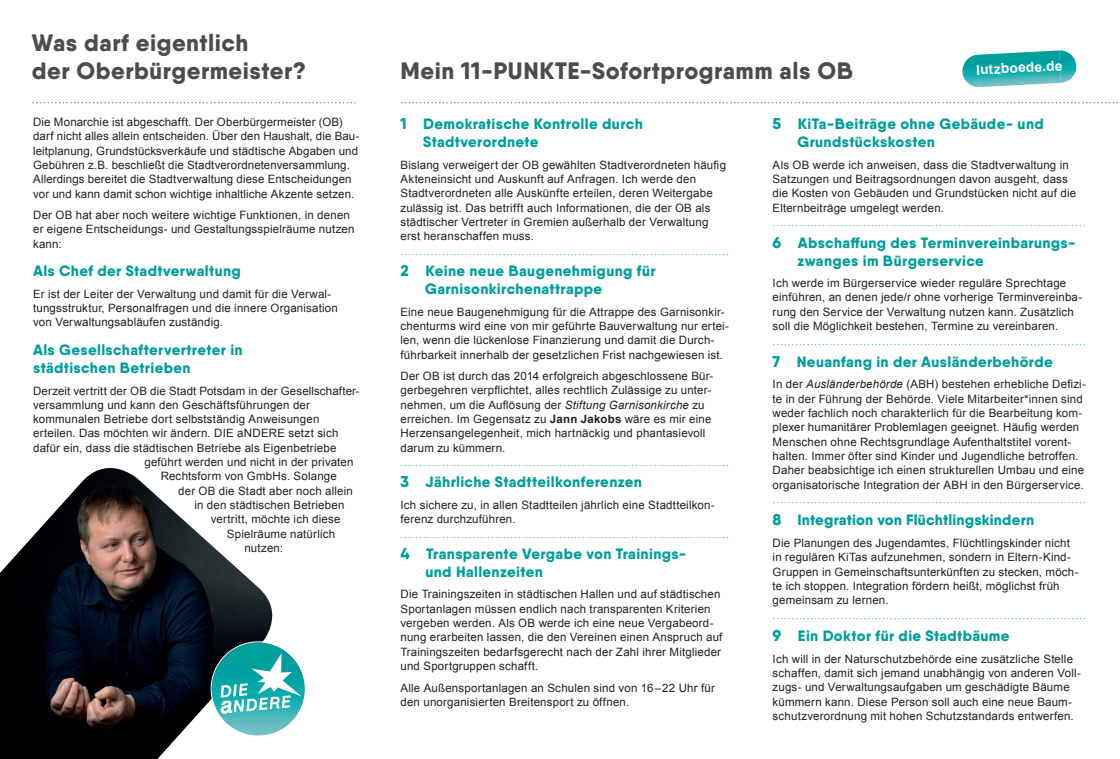
<style>
.page{position:relative;width:1120px;height:759px;background:#fff}
.page>*{position:absolute;margin:0;border:0;box-sizing:border-box;transform-origin:0 0}
.t1{font:800 23.75px/28.5px "Qanelas Soft";letter-spacing:.02em;color:#4b4c4d}
.t2{font:800 15px/18px "Qanelas Soft";letter-spacing:.025em;color:#009e9d}
.t3{font:700 13.75px "Arial";color:#fff}
.t4{font:11.5px/14.2px "Arial";letter-spacing:.015em;color:#231f20}
.t5{font:11.5px "Times New Roman";color:#009e9d}
.t6{font:11.5px "Times New Roman";color:#231f20}
.s1{font-size:15.62px}
.s2{font-style:italic}
.s3{font-weight:700}
</style>
<div class="page">
<img style="left:0;top:468px;width:273px;height:290px">
<svg style="left:209px;top:639px;width:96px;height:98px"></svg>
<svg style="left:962px;top:50px;width:114px;height:37px"></svg>
<h1 class="t1" style="left:32px;top:28px;width:276px">Was darf eigentlich<br>der Oberbürgermeister?</h1>
<h1 class="t1" style="left:400px;top:57px;width:454px">Mein 11-PUNKTE-Sofortprogramm als OB</h1>
<p class="t3" style="left:975px;top:61px;width:88px;rotate:-3deg">lutzboede.de</p>
<p class="t6" style="left:32px;top:91px;width:326px">......................................................................................</p>
<p class="t6" style="left:400px;top:91px;width:719px">..............................................................................................................................................................................................</p>
<p class="t4" style="left:33px;top:115px;width:328px">Die Monarchie ist abgeschafft. Der Oberbürgermeister (OB) darf nicht alles allein entscheiden. Über den Haushalt, die Bau&shy;leitplanung, Grundstücksverkäufe und städtische Abgaben und Gebühren z.B. beschließt die Stadtverordnetenversammlung.<br>Allerdings bereitet die Stadtverwaltung diese Entscheidungen vor und kann damit schon wichtige inhaltliche Akzente setzen.</p>
<p class="t4" style="left:33px;top:208px;width:323px">Der OB hat aber noch weitere wichtige Funktionen, in denen er eigene Entscheidungs- und Gestaltungsspielräume nutzen kann:</p>
<h2 class="t2" style="left:33px;top:262px;width:209px">Als Chef der Stadtverwaltung</h2>
<p class="t4" style="left:33px;top:286px;width:306px">Er ist der Leiter der Verwaltung und damit für die Verwal&shy;tungsstruktur, Personalfragen und die innere Organisation von Verwaltungsabläufen zuständig.</p>
<h2 class="t2" style="left:33px;top:340px;width:211px">Als Gesellschaftervertreter in städtischen Betrieben</h2>
<p class="t4" style="left:33px;top:383px;width:328px">Derzeit vertritt der OB die Stadt Potsdam in der Gesellschafter-</p>
<p class="t4" style="left:33px;top:397px;width:278px">versammlung und kann den Geschäftsführungen der</p>
<p class="t4" style="left:33px;top:412px;width:288px">kommunalen Betriebe dort selbstständig Anweisungen</p>
<p class="t4" style="left:33px;top:426px;width:307px">erteilen. Das möchten wir ändern. DIE aNDERE setzt sich</p>
<p class="t4" style="left:33px;top:440px;width:305px">dafür ein, dass die städtischen Betriebe als Eigenbetriebe</p>
<p class="t4" style="left:144px;top:455px;width:211px">geführt werden und nicht in der privaten</p>
<p class="t4" style="left:161px;top:469px;width:178px">Rechtsform von GmbHs. Solange</p>
<p class="t4" style="left:178px;top:483px;width:176px">der OB die Stadt aber noch allein</p>
<p class="t4" style="left:194px;top:498px;width:151px">in den städtischen Betrieben</p>
<p class="t4" style="left:211px;top:512px;width:131px">vertritt, möchte ich diese</p>
<p class="t4" style="left:227px;top:526px;width:110px">Spielräume natürlich</p>
<p class="t4" style="left:244px;top:540px;width:40px">nutzen:</p>
<h2 class="t2" style="left:423px;top:115px;width:221px;text-indent:-23px"><span class="s1">1</span> Demokratische Kontrolle durch<br>Stadtverordnete</h2>
<p class="t4" style="left:400px;top:158px;width:327px">Bislang verweigert der OB gewählten Stadtverordneten häufig Akteneinsicht und Auskunft auf Anfragen. Ich werde den Stadtverordneten alle Auskünfte erteilen, deren Weitergabe zulässig ist. Das betrifft auch Informationen, die der OB als städtischer Vertreter in Gremien außerhalb der Verwaltung erst heranschaffen muss.</p>
<p class="t5" style="left:400px;top:243px;width:330px">.......................................................................................</p>
<h2 class="t2" style="left:425px;top:262px;width:232px;text-indent:-25px"><span class="s1">2</span> Keine neue Baugenehmigung für<br>Garnisonkirchenattrappe</h2>
<p class="t4" style="left:400px;top:304px;width:330px">Eine neue Baugenehmigung für die Attrappe des Garnisonkir&shy;chenturms wird eine von mir geführte Bauverwaltung nur ertei&shy;len, wenn die lückenlose Finanzierung und damit die Durch&shy;führbarkeit innerhalb der gesetzlichen Frist nachgewiesen ist.</p>
<p class="t4" style="left:400px;top:369px;width:314px">Der OB ist durch das 2014 erfolgreich abgeschlossene Bür&shy;gerbegehren verpflichtet, alles rechtlich Zulässige zu unter&shy;nehmen, um die Auflösung der <span class="s2">Stiftung Garnisonkirche</span> zu erreichen. Im Gegensatz zu <span class="s3">Jann Jakobs</span> wäre es mir eine Herzensangelegenheit, mich hartnäckig und phantasievoll darum zu kümmern.</p>
<p class="t5" style="left:400px;top:454px;width:330px">.......................................................................................</p>
<h2 class="t2" style="left:400px;top:473px;width:243px"><span class="s1">3</span> Jährliche Stadtteilkonferenzen</h2>
<p class="t4" style="left:400px;top:497px;width:316px">Ich sichere zu, in allen Stadtteilen jährlich eine Stadtteilkon&shy;ferenz durchzuführen.</p>
<p class="t5" style="left:400px;top:525px;width:330px">.......................................................................................</p>
<h2 class="t2" style="left:425px;top:544px;width:263px;text-indent:-25px"><span class="s1">4</span> Transparente Vergabe von Trainings&shy;und Hallenzeiten</h2>
<p class="t4" style="left:400px;top:587px;width:323px">Die Trainingszeiten in städtischen Hallen und auf städtischen Sportanlagen müssen endlich nach transparenten Kriterien vergeben werden. Als OB werde ich eine neue Vergabeord&shy;nung erarbeiten lassen, die den Vereinen einen Anspruch auf Trainingszeiten bedarfsgerecht nach der Zahl ihrer Mitglieder und Sportgruppen schafft.</p>
<p class="t4" style="left:400px;top:680px;width:316px">Alle Außensportanlagen an Schulen sind von 16 ‒ 22 Uhr für den unorganisierten Breitensport zu öffnen.</p>
<h2 class="t2" style="left:797px;top:115px;width:248px;text-indent:-25px"><span class="s1">5</span> KiTa-Beiträge ohne Gebäude- und<br>Grundstückskosten</h2>
<p class="t4" style="left:772px;top:158px;width:305px">Als OB werde ich anweisen, dass die Stadtverwaltung in Satzungen und Beitragsordnungen davon ausgeht, dass die Kosten von Gebäuden und Grundstücken nicht auf die Elternbeiträge umgelegt werden.</p>
<p class="t5" style="left:772px;top:214px;width:315px">...................................................................................</p>
<h2 class="t2" style="left:797px;top:233px;width:279px;text-indent:-25px"><span class="s1">6</span> Abschaffung des Terminvereinbarungs&shy;zwanges im Bürgerservice</h2>
<p class="t4" style="left:772px;top:276px;width:311px">Ich werde im Bürgerservice wieder reguläre Sprechtage einführen, an denen jede/r ohne vorherige Terminvereinba&shy;rung den Service der Verwaltung nutzen kann. Zusätzlich soll die Möglichkeit bestehen, Termine zu vereinbaren.</p>
<p class="t5" style="left:772px;top:333px;width:315px">...................................................................................</p>
<h2 class="t2" style="left:772px;top:352px;width:282px"><span class="s1">7</span> Neuanfang in der Ausländerbehörde</h2>
<p class="t4" style="left:772px;top:377px;width:315px">In der <span class="s2">Ausländerbehörde</span> (ABH) bestehen erhebliche Defizi&shy;te in der Führung der Behörde. Viele Mitarbeiter*innen sind weder fachlich noch charakterlich für die Bearbeitung kom&shy;plexer humanitärer Problemlagen geeignet. Häufig werden Menschen ohne Rechtsgrundlage Aufenthaltstitel vorent&shy;halten. Immer öfter sind Kinder und Jugendliche betroffen.<br>Daher beabsichtige ich einen strukturellen Umbau und eine organisatorische Integration der ABH in den Bürgerservice.</p>
<p class="t5" style="left:772px;top:491px;width:315px">...................................................................................</p>
<h2 class="t2" style="left:772px;top:510px;width:263px"><span class="s1">8</span> Integration von Flüchtlingskindern</h2>
<p class="t4" style="left:772px;top:535px;width:307px">Die Planungen des Jugendamtes, Flüchtlingskinder nicht in regulären KiTas aufzunehmen, sondern in Eltern-Kind-Gruppen in Gemeinschaftsunterkünften zu stecken, möch&shy;te ich stoppen. Integration fördern heißt, möglichst früh gemeinsam zu lernen.</p>
<p class="t5" style="left:772px;top:607px;width:315px">...................................................................................</p>
<h2 class="t2" style="left:772px;top:626px;width:238px"><span class="s1">9</span> Ein Doktor für die Stadtbäume</h2>
<p class="t4" style="left:772px;top:651px;width:310px">Ich will in der Naturschutzbehörde eine zusätzliche Stelle schaffen, damit sich jemand unabhängig von anderen Voll&shy;zugs- und Verwaltungsaufgaben um geschädigte Bäume kümmern kann. Diese Person soll auch eine neue Baum&shy;schutzverordnung mit hohen Schutzstandards entwerfen.</p>
</div>
